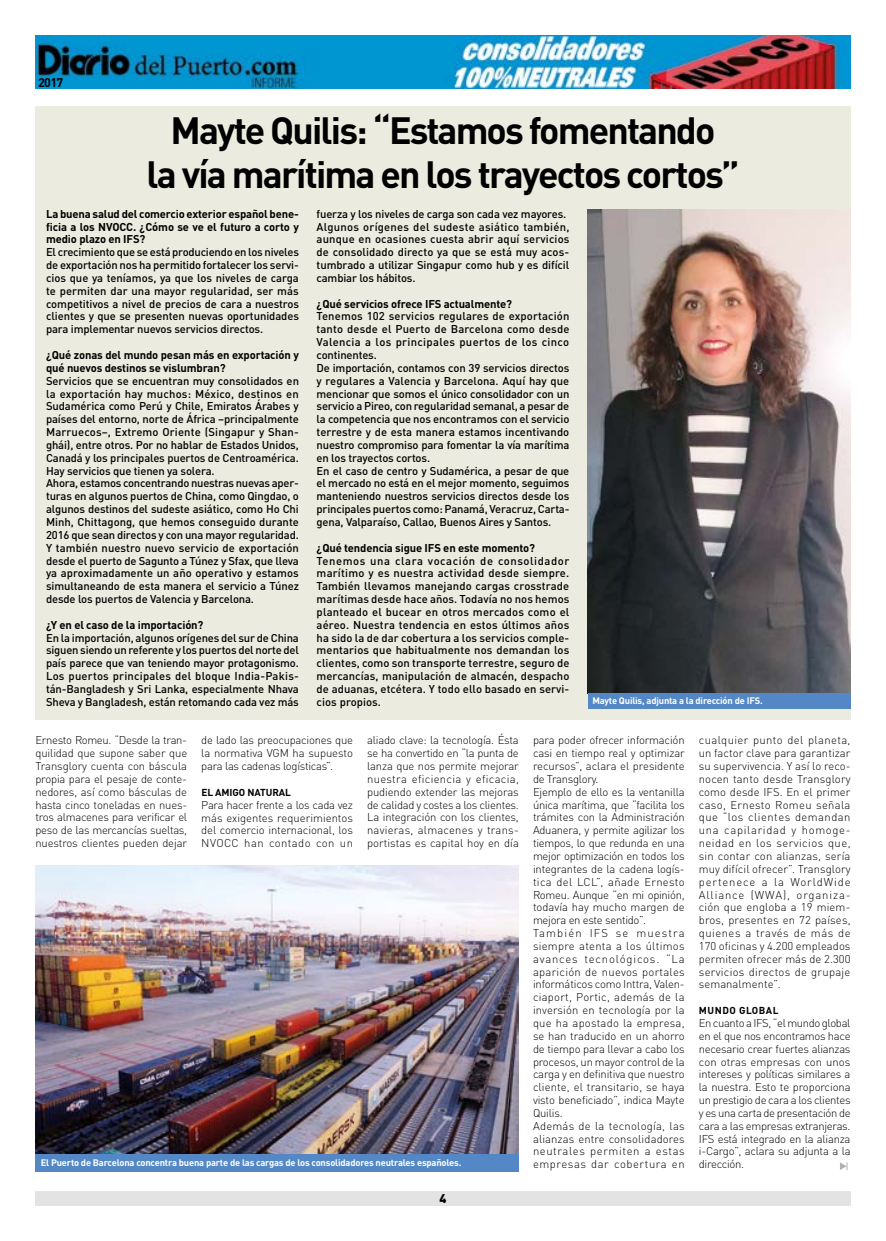
<style>
.page{position:relative;width:886px;height:1241px;background:#fff}
.page>*{position:absolute;margin:0;border:0;box-sizing:border-box;transform-origin:0 0}
.t1{font:700 37.5px/43.8px "DIN Pro";letter-spacing:-.05em;color:#000;text-align:center}
.t2{font:700 12.5px "DIN Pro";color:#000}
.t3{font:900 12.5px "DIN Pro";color:#000}
.t4{font:500 11.25px/12.9px "DIN Pro";letter-spacing:-.015em;color:#000;text-align:justify}
.t5{font:300 11.25px/12.9px "DIN Pro";letter-spacing:-.01em;color:#000;text-align:justify}
.t6{font:700 11.25px/12.9px "DIN Pro";letter-spacing:-.015em;color:#000;text-align:justify}
.t7{font:500 11.25px/12.9px "DIN Pro";letter-spacing:.01em;color:#000}
.t8{font:700 10px "DIN Pro";letter-spacing:-.005em;color:#000}
.t9{font:700 10px "DIN Pro";letter-spacing:.05em;color:#000}
.t10{font:700 9.38px "DIN Pro";letter-spacing:-.02em;color:#fff}
</style>
<div class="page">
<img style="left:35px;top:35px;width:815px;height:54px">
<div style="left:35px;top:1191px;width:815px;height:14px;background:#e3e3e3"></div>
<div style="left:35px;top:106px;width:815px;height:613px;background:#ebecdf"></div>
<img style="left:588px;top:209px;width:262px;height:484px">
<div style="left:588px;top:693px;width:262px;height:15px;background:#5387c5"></div>
<img style="left:35px;top:865px;width:484px;height:288px">
<div style="left:35px;top:1153px;width:484px;height:18px;background:#5387c5"></div>
<svg style="left:840px;top:1162px;width:7px;height:7px"></svg>
<p class="t2" style="left:38px;top:72px;width:27px">2017</p>
<h1 class="t1" style="left:147px;top:104px;width:594px">Mayte Quilis: “Estamos fomentando<br>la vía marítima en los trayectos cortos”</h1>
<p class="t6" style="left:46px;top:206px;width:254px">La buena salud del comercio exterior español bene&shy;ficia a los NVOCC. ¿Cómo se ve el futuro a corto y medio plazo en IFS?</p>
<p class="t4" style="left:46px;top:244px;width:254px">El crecimiento que se está produciendo en los niveles de exportación nos ha permitido fortalecer los servi&shy;cios que ya teníamos, ya que los niveles de carga te permiten dar una mayor regularidad, ser más competitivos a nivel de precios de cara a nuestros clientes y que se presenten nuevas oportunidades para implementar nuevos servicios directos.</p>
<p class="t6" style="left:46px;top:347px;width:254px">¿Qué zonas del mundo pesan más en exportación y qué nuevos destinos se vislumbran?</p>
<p class="t4" style="left:46px;top:373px;width:254px;text-align:left">Servicios que se encuentran muy consolidados en la exportación hay muchos: México, destinos en Sudamérica como Perú y Chile, Emiratos Árabes y países del entorno, norte de África –principalmente Marruecos–, Extremo Oriente (Singapur y Shan&shy;ghái), entre otros. Por no hablar de Estados Unidos, Canadá y los principales puertos de Centroamérica.<br>Hay servicios que tienen ya solera.<br>Ahora, estamos concentrando nuestras nuevas aper&shy;turas en algunos puertos de China, como Qingdao, o algunos destinos del sudeste asiático, como Ho Chi Minh, Chittagong, que hemos conseguido durante 2016 que sean directos y con una mayor regularidad.<br>Y también nuestro nuevo servicio de exportación desde el puerto de Sagunto a Túnez y Sfax, que lleva ya aproximadamente un año operativo y estamos simultaneando de esta manera el servicio a Túnez desde los puertos de Valencia y Barcelona.</p>
<p class="t6" style="left:46px;top:617px;width:159px">¿Y en el caso de la importación?</p>
<p class="t4" style="left:46px;top:629px;width:254px">En la importación, algunos orígenes del sur de China siguen siendo un referente y los puertos del norte del país parece que van teniendo mayor protagonismo.<br>Los puertos principales del bloque India-Pakis&shy;tán-Bangladesh y Sri Lanka, especialmente Nhava Sheva y Bangladesh, están retomando cada vez más</p>
<p class="t7" style="left:317px;top:206px;width:254px">fuerza y los niveles de carga son cada vez mayores.<br>Algunos orígenes del sudeste asiático también, aunque en ocasiones cuesta abrir aquí servicios de consolidado directo ya que se está muy acos&shy;tumbrado a utilizar Singapur como hub y es difícil cambiar los hábitos.</p>
<p class="t6" style="left:317px;top:296px;width:197px">¿Qué servicios ofrece IFS actualmente?</p>
<p class="t4" style="left:317px;top:309px;width:254px;text-align:left">Tenemos 102 servicios regulares de exportación tanto desde el Puerto de Barcelona como desde Valencia a los principales puertos de los cinco continentes.<br>De importación, contamos con 39 servicios directos y regulares a Valencia y Barcelona. Aquí hay que mencionar que somos el único consolidador con un servicio a Pireo, con regularidad semanal, a pesar de la competencia que nos encontramos con el servicio terrestre y de esta manera estamos incentivando nuestro compromiso para fomentar la vía marítima en los trayectos cortos.<br>En el caso de centro y Sudamérica, a pesar de que el mercado no está en el mejor momento, seguimos manteniendo nuestros servicios directos desde los principales puertos como: Panamá, Veracruz, Carta&shy;gena, Valparaíso, Callao, Buenos Aires y Santos.</p>
<p class="t6" style="left:317px;top:539px;width:220px">¿Qué tendencia sigue IFS en este momento?</p>
<p class="t4" style="left:317px;top:552px;width:254px">Tenemos una clara vocación de consolidador marítimo y es nuestra actividad desde siempre.<br>También llevamos manejando cargas crosstrade marítimas desde hace años. Todavía no nos hemos planteado el bucear en otros mercados como el aéreo. Nuestra tendencia en estos últimos años ha sido la de dar cobertura a los servicios comple&shy;mentarios que habitualmente nos demandan los clientes, como son transporte terrestre, seguro de mercancías, manipulación de almacén, despacho de aduanas, etcétera. Y todo ello basado en servi&shy;cios propios.</p>
<p class="t10" style="left:592px;top:692px;width:172px">Mayte Quilis, adjunta a la dirección de IFS.</p>
<p class="t5" style="left:367px;top:732px;width:153px">aliado clave: la tecnología. Ésta se ha convertido en “la punta de lanza que nos permite mejorar nuestra eficiencia y eficacia, pudiendo extender las mejoras de calidad y costes a los clientes.<br>La integración con los clientes, navieras, almacenes y trans&shy;portistas es capital hoy en día</p>
<p class="t5" style="left:533px;top:732px;width:153px;text-align:left">para poder ofrecer información casi en tiempo real y optimizar recursos”, aclara el presidente de Transglory.<br>Ejemplo de ello es la ventanilla única marítima, que “facilita los trámites con la Administración<br>Aduanera, y permite agilizar los tiempos, lo que redunda en una mejor optimización en todos los integrantes de la cadena logís&shy;tica del LCL”, añade Ernesto<br>Romeu. Aunque “en mi opinión, todavía hay mucho margen de mejora en este sentido”.<br>También IFS se muestra siempre atenta a los últimos avances tecnológicos. “La aparición de nuevos portales informáticos como Inttra, Valen&shy;ciaport, Portic, además de la inversión en tecnología por la que ha apostado la empresa, se han traducido en un ahorro de tiempo para llevar a cabo los procesos, un mayor control de la carga y en definitiva que nuestro cliente, el transitario, se haya visto beneficiado”, indica Mayte<br>Quilis.<br>Además de la tecnología, las alianzas entre consolidadores neutrales permiten a estas empresas dar cobertura en</p>
<p class="t5" style="left:699px;top:732px;width:153px">cualquier punto del planeta, un factor clave para garantizar su supervivencia. Y así lo reco&shy;nocen tanto desde Transglory como desde IFS. En el primer caso, Ernesto Romeu señala que “los clientes demandan una capilaridad y homoge&shy;neidad en los servicios que, sin contar con alianzas, sería muy difícil ofrecer”. Transglory pertenece a la WorldWide Alliance (WWA), organiza&shy;ción que engloba a 19 miem&shy;bros, presentes en 72 países, quienes a través de más de 170 oficinas y 4.200 empleados permiten ofrecer más de 2.300 servicios directos de grupaje semanalmente”.</p>
<p class="t5" style="left:35px;top:732px;width:153px">Ernesto Romeu. “Desde la tran&shy;quilidad que supone saber que Transglory cuenta con báscula propia para el pesaje de conte&shy;nedores, así como básculas de hasta cinco toneladas en nues&shy;tros almacenes para verificar el peso de las mercancías sueltas, nuestros clientes pueden dejar</p>
<p class="t5" style="left:201px;top:732px;width:153px">de lado las preocupaciones que la normativa VGM ha supuesto para las cadenas logísticas”.</p>
<p class="t8" style="left:201px;top:783px;width:91px">EL AMIGO NATURAL</p>
<p class="t5" style="left:201px;top:797px;width:153px">Para hacer frente a los cada vez más exigentes requerimientos del comercio internacional, los NVOCC han contado con un</p>
<p class="t9" style="left:699px;top:1002px;width:81px">MUNDO GLOBAL</p>
<p class="t5" style="left:699px;top:1015px;width:153px">En cuanto a IFS, “el mundo global en el que nos encontramos hace necesario crear fuertes alianzas con otras empresas con unos intereses y políticas similares a la nuestra. Esto te proporciona un prestigio de cara a los clientes y es una carta de presentación de cara a las empresas extranjeras.<br>IFS está integrado en la alianza i-Cargo”, aclara su adjunta a la dirección.</p>
<p class="t10" style="left:41px;top:1154px;width:422px">El Puerto de Barcelona concentra buena parte de las cargas de los consolidadores neutrales españoles.</p>
<p class="t3" style="left:439px;top:1187px;width:8px">4</p>
</div>
